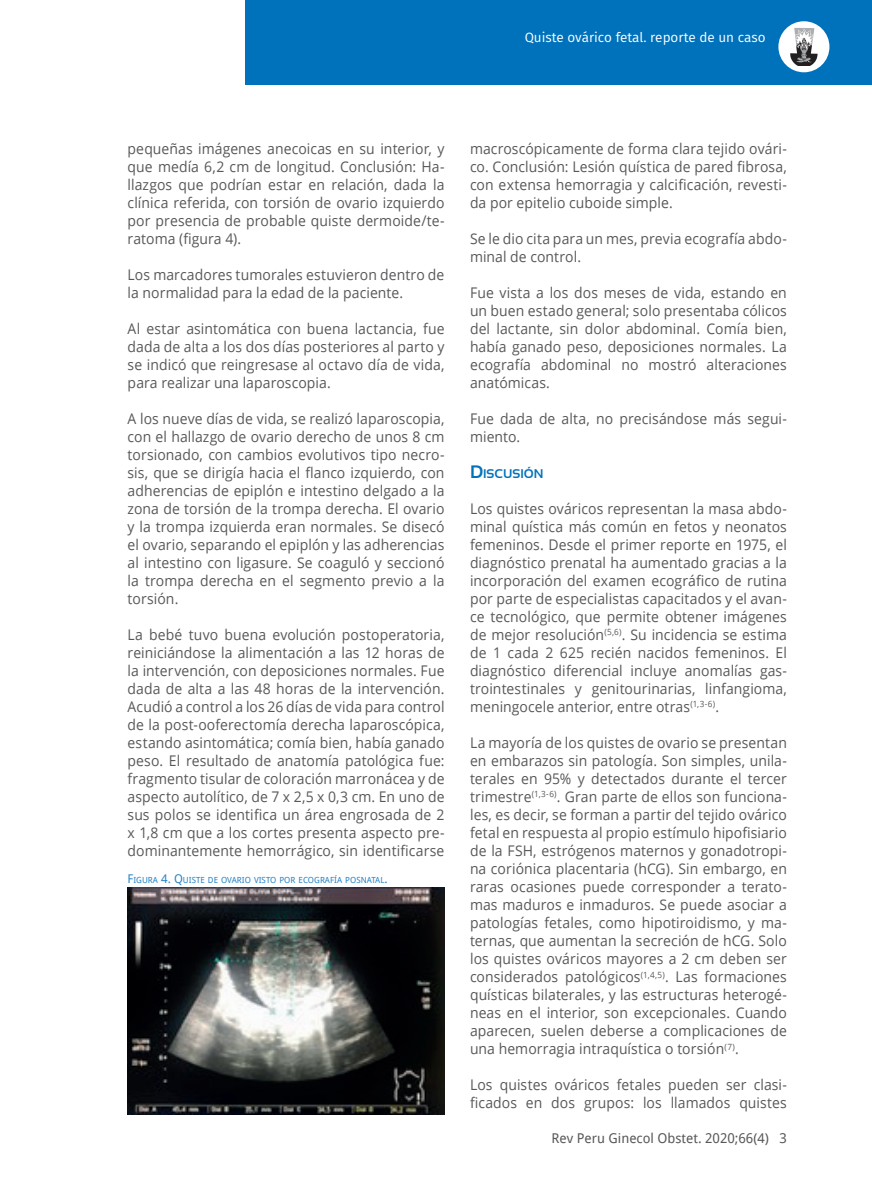
<style>
.page{position:relative;width:872px;height:1191px;background:#fff}
.page>*{position:absolute;margin:0;border:0;box-sizing:border-box;transform-origin:0 0}
.t1{font:14.7px/18px "Open Sans";letter-spacing:.005em;color:#57585a;text-align:justify;scale:.95 1}
.t2{font:13.5px "Fira Sans";color:#fff}
.t3{font:13.5px "Droid Sans";color:#57585a}
.t4{font:700 12.6px "Sansation";color:#0072bc}
.t5{font:8.4px "Droid Sans";color:#2783c5}
.s1{font-size:12px}
.s2{font-size:18px}
</style>
<div class="page">
<div style="left:246px;top:0;width:626px;height:85px;background:#0072bc"></div>
<div style="left:778px;top:21px;width:51px;height:51px;background:#fff;border-radius:50%"></div>
<svg style="left:790px;top:28px;width:28px;height:38px"></svg>
<img style="left:128px;top:887px;width:316px;height:227px">
<p class="t2" style="left:524px;top:28px;width:242px">Quiste ovárico fetal. reporte de un caso</p>
<p class="t1" style="left:128px;top:139px;width:335px">pequeñas imágenes anecoicas en su interior, y que medía 6,2 cm de longitud. Conclusión: Ha&shy;llazgos que podrían estar en relación, dada la clínica referida, con torsión de ovario izquierdo por presencia de probable quiste dermoide/te&shy;ratoma (figura 4).</p>
<p class="t1" style="left:128px;top:265px;width:335px">Los marcadores tumorales estuvieron dentro de la normalidad para la edad de la paciente.</p>
<p class="t1" style="left:128px;top:319px;width:335px">Al estar asintomática con buena lactancia, fue dada de alta a los dos días posteriores al parto y se indicó que reingresase al octavo día de vida, para realizar una laparoscopia.</p>
<p class="t1" style="left:128px;top:409px;width:335px">A los nueve días de vida, se realizó laparoscopia, con el hallazgo de ovario derecho de unos 8 cm torsionado, con cambios evolutivos tipo necro&shy;sis, que se dirigía hacia el flanco izquierdo, con adherencias de epiplón e intestino delgado a la zona de torsión de la trompa derecha. El ovario y la trompa izquierda eran normales. Se disecó el ovario, separando el epiplón y las adherencias al intestino con ligasure. Se coaguló y seccionó la trompa derecha en el segmento previo a la torsión.</p>
<p class="t1" style="left:128px;top:625px;width:335px">La bebé tuvo buena evolución postoperatoria, reiniciándose la alimentación a las 12 horas de la intervención, con deposiciones normales. Fue dada de alta a las 48 horas de la intervención.<br>Acudió a control a los 26 días de vida para control de la post-ooferectomía derecha laparoscópica, estando asintomática; comía bien, había ganado peso. El resultado de anatomía patológica fue: fragmento tisular de coloración marronácea y de aspecto autolítico, de 7 x 2,5 x 0,3 cm. En uno de sus polos se identifica un área engrosada de 2 x 1,8 cm que a los cortes presenta aspecto pre&shy;dominantemente hemorrágico, sin identificarse</p>
<p class="t5" style="left:128px;top:874px;width:262px"><span class="s1">F</span>IGURA <span class="s1">4. Q</span>UISTE DE OVARIO VISTO POR ECOGRAFÍA POSNATAL<span class="s1">.</span></p>
<p class="t1" style="left:470px;top:139px;width:335px">macroscópicamente de forma clara tejido ovári&shy;co. Conclusión: Lesión quística de pared fibrosa, con extensa hemorragia y calcificación, revesti&shy;da por epitelio cuboide simple.</p>
<p class="t1" style="left:470px;top:229px;width:335px">Se le dio cita para un mes, previa ecografía abdo&shy;minal de control.</p>
<p class="t1" style="left:470px;top:283px;width:335px">Fue vista a los dos meses de vida, estando en un buen estado general; solo presentaba cólicos del lactante, sin dolor abdominal. Comía bien, había ganado peso, deposiciones normales. La ecografía abdominal no mostró alteraciones anatómicas.</p>
<p class="t1" style="left:470px;top:409px;width:335px">Fue dada de alta, no precisándose más segui&shy;miento.</p>
<p class="t4" style="left:470px;top:467px;width:75px"><span class="s2">D</span>ISCUSIÓN</p>
<p class="t1" style="left:470px;top:499px;width:335px">Los quistes ováricos representan la masa abdo&shy;minal quística más común en fetos y neonatos femeninos. Desde el primer reporte en 1975, el diagnóstico prenatal ha aumentado gracias a la incorporación del examen ecográfico de rutina por parte de especialistas capacitados y el avan&shy;ce tecnológico, que permite obtener imágenes de mejor resolución<sup>(5,6)</sup>. Su incidencia se estima de 1 cada 2 625 recién nacidos femeninos. El diagnóstico diferencial incluye anomalías gas&shy;trointestinales y genitourinarias, linfangioma, meningocele anterior, entre otras<sup>(1,3-6)</sup>.</p>
<p class="t1" style="left:470px;top:733px;width:335px">La mayoría de los quistes de ovario se presentan en embarazos sin patología. Son simples, unila&shy;terales en 95% y detectados durante el tercer trimestre<sup>(1,3-6)</sup>. Gran parte de ellos son funciona&shy;les, es decir, se forman a partir del tejido ovárico fetal en respuesta al propio estímulo hipofisiario de la FSH, estrógenos maternos y gonadotropi&shy;na coriónica placentaria (hCG). Sin embargo, en raras ocasiones puede corresponder a terato&shy;mas maduros e inmaduros. Se puede asociar a patologías fetales, como hipotiroidismo, y ma&shy;ternas, que aumentan la secreción de hCG. Solo los quistes ováricos mayores a 2 cm deben ser considerados patológicos<sup>(1,4,5)</sup>. Las formaciones quísticas bilaterales, y las estructuras heterogé&shy;neas en el interior, son excepcionales. Cuando aparecen, suelen deberse a complicaciones de una hemorragia intraquística o torsión<sup>(7)</sup>.</p>
<p class="t1" style="left:470px;top:1075px;width:335px">Los quistes ováricos fetales pueden ser clasi&shy;ficados en dos grupos: los llamados quistes</p>
<p class="t3" style="left:551px;top:1128px;width:237px">Rev Peru Ginecol Obstet. 2020;66(4) 3</p>
</div>
